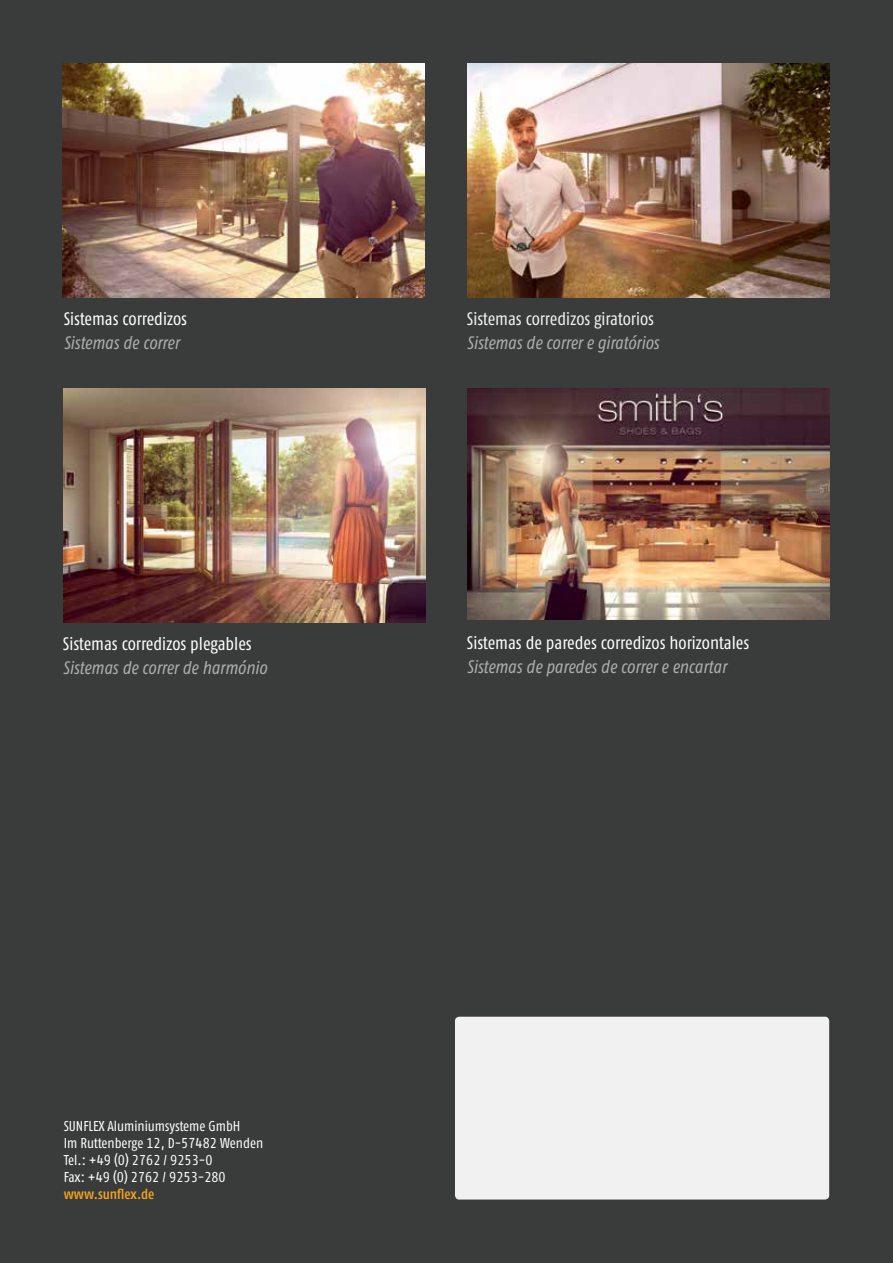
<style>
.page{position:relative;width:893px;height:1263px;background:#3a3c3c}
.page>*{position:absolute;margin:0;border:0;box-sizing:border-box;transform-origin:0 0}
.t1{font:italic 18px "Fago Co Regular Tf";letter-spacing:-.005em;color:#afadad}
.t2{font:18px "Fago Co Regular Tf";letter-spacing:-.005em;color:#fff}
.t3{font:18px "Fago Co Regular Tf";letter-spacing:-.005em;color:#f1f1f1}
.t4{font:14.25px/17.1px "Fago Co Regular Tf";color:#fff}
.t5{font:14.25px "Fago Co Med Tf";color:#faa61a}
</style>
<div class="page">
<img style="left:64px;top:388px;width:361px;height:234px">
<img style="left:468px;top:388px;width:361px;height:231px">
<img style="left:63px;top:64px;width:361px;height:234px">
<img style="left:468px;top:64px;width:361px;height:234px">
<div style="left:455px;top:1017px;width:374px;height:182px;background:#f1f1f1;border-radius:4px"></div>
<p class="t2" style="left:64px;top:308px;width:125px">Sistemas corredizos</p>
<p class="t1" style="left:64px;top:332px;width:117px">Sistemas de correr</p>
<p class="t2" style="left:63px;top:633px;width:190px">Sistemas corredizos plegables</p>
<p class="t1" style="left:63px;top:657px;width:206px">Sistemas de correr de harmónio</p>
<p class="t4" style="left:64px;top:1117px;width:201px">SUNFLEX Aluminiumsysteme GmbH<br>Im Ruttenberge 12, D-57482 Wenden<br>Tel.: +49 (0) 2762 / 9253-0<br>Fax: +49 (0) 2762 / 9253-280</p>
<p class="t5" style="left:64px;top:1186px;width:92px">www.sunflex.de</p>
<p class="t3" style="left:467px;top:308px;width:188px">Sistemas corredizos giratorios</p>
<p class="t1" style="left:467px;top:332px;width:194px">Sistemas de correr e giratórios</p>
<p class="t2" style="left:467px;top:633px;width:284px">Sistemas de paredes corredizos horizontales</p>
<p class="t1" style="left:467px;top:657px;width:261px">Sistemas de paredes de correr e encartar</p>
</div>
